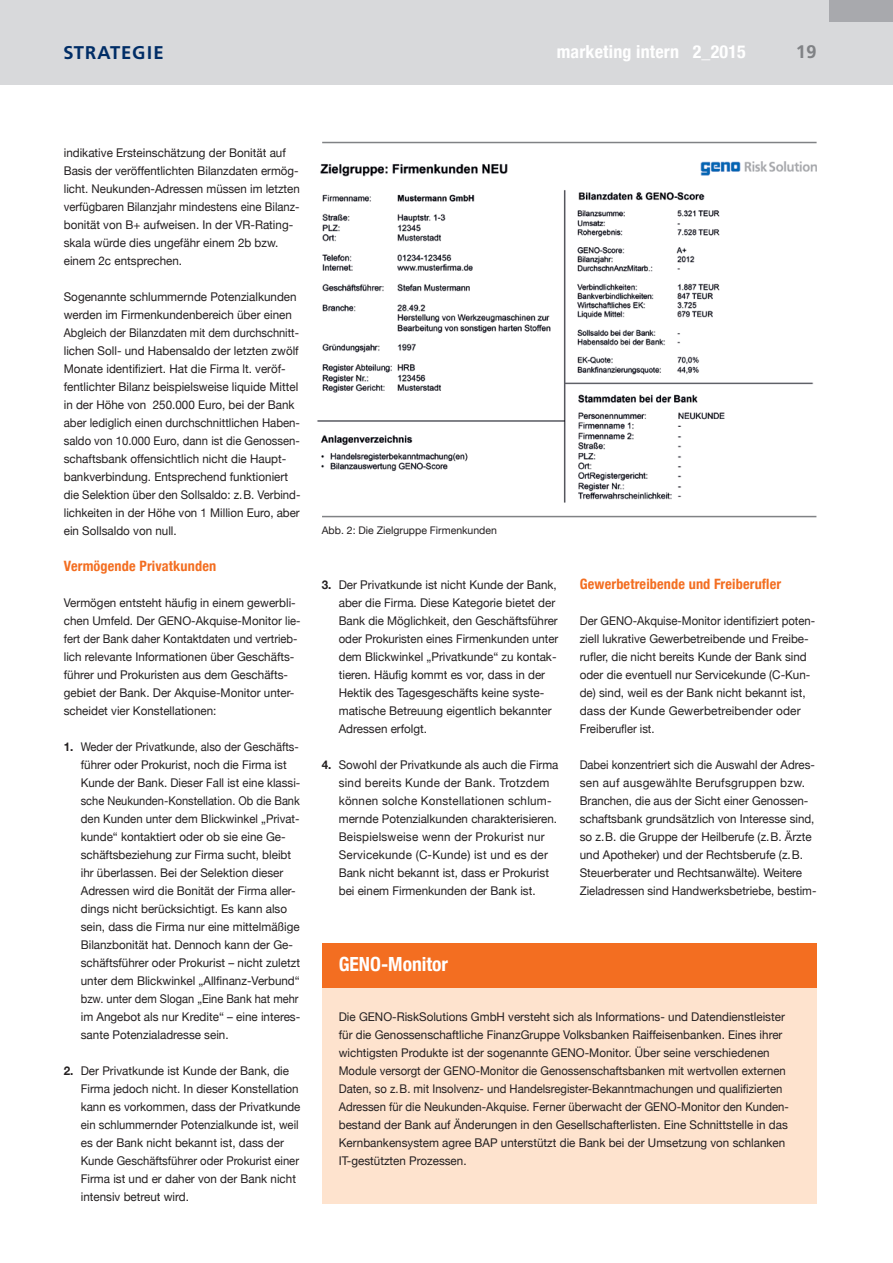
<style>
.page{position:relative;width:893px;height:1263px;background:#fff}
.page>*{position:absolute;margin:0;border:0;box-sizing:border-box;transform-origin:0 0}
.t1{font:700 condensed 19.5px "Helvetica Neue";color:#fff}
.t2{font:700 18.15px "Frutiger VR";letter-spacing:.06em;color:#002d66}
.t3{font:700 condensed 18px "Helvetica Neue";letter-spacing:.01em;color:#fff}
.t4{font:700 18px "Frutiger VR";color:#808285}
.t5{font:700 condensed 14.25px "Helvetica Neue";letter-spacing:.01em;color:#f36e21}
.t6{font:12px/18px "Helvetica Neue";color:#231f20}
.t7{font:12px/18px "Helvetica Neue";color:#231f20;scale:.93 1}
.t8{font:12px/18px "Helvetica Neue";color:#231f20;scale:.96 1}
.t9{font:12px/18px "Helvetica Neue";color:#231f20;scale:.94 1}
.t10{font:10.5px "Helvetica Neue";color:#231f20}
.s1{font-weight:700}
</style>
<div class="page">
<div style="left:0;top:0;width:893px;height:85px;background:#d8d9db"></div>
<div style="left:829px;top:0;width:64px;height:21px;background:#a8a9ad"></div>
<div style="left:322px;top:983px;width:494px;height:221px;background:#fee3ce"></div>
<div style="left:322px;top:943px;width:494px;height:45px;background:#f36e21"></div>
<img style="left:317px;top:161px;width:500px;height:355px">
<hr style="left:322px;top:142px;width:495px;height:1px;background:#808285">
<hr style="left:322px;top:516px;width:494px;height:1px;background:#808285">
<h2 class="t2" style="left:64px;top:41px;width:101px">STRATEGIE</h2>
<h3 class="t3" style="left:557px;top:41px;width:191px">marketing intern 2_2015</h3>
<h3 class="t4" style="left:796px;top:41px;width:22px">19</h3>
<p class="t6" style="left:64px;top:144px;width:238px">indikative Ersteinschätzung der Bonität auf Basis der veröffentlichten Bilanzdaten ermög&shy;licht. Neukunden-Adressen müssen im letzten verfügbaren Bilanzjahr mindestens eine Bilanz&shy;bonität von B+ aufweisen. In der VR-Rating&shy;skala würde dies ungefähr einem 2b bzw. einem 2c entsprechen.</p>
<p class="t6" style="left:64px;top:288px;width:238px">Sogenannte schlummernde Potenzialkunden werden im Firmenkundenbereich über einen Abgleich der Bilanzdaten mit dem durchschnitt&shy;lichen Soll- und Habensaldo der letzten zwölf Monate identifiziert. Hat die Firma lt. veröf&shy;fentlichter Bilanz beispielsweise liquide Mittel in der Höhe von 250.000 Euro, bei der Bank aber lediglich einen durchschnittlichen Haben&shy;saldo von 10.000 Euro, dann ist die Genossen&shy;schaftsbank offensichtlich nicht die Haupt&shy;bankverbindung. Entsprechend funktioniert die Selektion über den Sollsaldo: z.B. Verbind&shy;lichkeiten in der Höhe von 1 Million Euro, aber ein Sollsaldo von null.</p>
<p class="t5" style="left:64px;top:557px;width:154px">Vermögende Privatkunden</p>
<p class="t6" style="left:64px;top:594px;width:238px">Vermögen entsteht häufig in einem gewerbli&shy;chen Umfeld. Der GENO-Akquise-Monitor lie&shy;fert der Bank daher Kontaktdaten und vertrieb&shy;lich relevante Informationen über Geschäfts&shy;führer und Prokuristen aus dem Geschäfts&shy;gebiet der Bank. Der Akquise-Monitor unter&shy;scheidet vier Konstellationen:</p>
<p class="t7" style="left:81px;top:738px;width:238px;text-indent:-17px"><span class="s1">1.</span> Weder der Privatkunde, also der Geschäfts&shy;führer oder Prokurist, noch die Firma ist Kunde der Bank. Dieser Fall ist eine klassi&shy;sche Neukunden-Konstellation. Ob die Bank den Kunden unter dem Blickwinkel „Privat&shy;kunde“ kontaktiert oder ob sie eine Ge&shy;schäftsbeziehung zur Firma sucht, bleibt ihr überlassen. Bei der Selektion dieser Adressen wird die Bonität der Firma aller&shy;dings nicht berücksichtigt. Es kann also sein, dass die Firma nur eine mittelmäßige Bilanzbonität hat. Dennoch kann der Ge&shy;schäftsführer oder Prokurist – nicht zuletzt unter dem Blickwinkel „Allfinanz-Verbund“ bzw. unter dem Slogan „Eine Bank hat mehr im Angebot als nur Kredite“ – eine interes&shy;sante Potenzialadresse sein.</p>
<p class="t6" style="left:81px;top:1062px;width:221px;text-indent:-17px"><span class="s1">2.</span> Der Privatkunde ist Kunde der Bank, die Firma jedoch nicht. In dieser Konstellation kann es vorkommen, dass der Privatkunde ein schlummernder Potenzialkunde ist, weil es der Bank nicht bekannt ist, dass der Kunde Geschäftsführer oder Prokurist einer Firma ist und er daher von der Bank nicht intensiv betreut wird.</p>
<p class="t10" style="left:322px;top:524px;width:177px">Abb. 2: Die Zielgruppe Firmenkunden</p>
<p class="t6" style="left:339px;top:576px;width:221px;text-indent:-17px"><span class="s1">3.</span> Der Privatkunde ist nicht Kunde der Bank, aber die Firma. Diese Kategorie bietet der Bank die Möglichkeit, den Geschäftsführer oder Prokuristen eines Firmenkunden unter dem Blickwinkel „Privatkunde“ zu kontak&shy;tieren. Häufig kommt es vor, dass in der Hektik des Tagesgeschäfts keine syste&shy;matische Betreuung eigentlich bekannter Adressen erfolgt.</p>
<p class="t8" style="left:339px;top:756px;width:230px;text-indent:-17px"><span class="s1">4.</span> Sowohl der Privatkunde als auch die Firma sind bereits Kunde der Bank. Trotzdem können solche Konstellationen schlum&shy;mernde Potenzialkunden charakterisieren.<br>Beispielsweise wenn der Prokurist nur Servicekunde (C-Kunde) ist und es der Bank nicht bekannt ist, dass er Prokurist bei einem Firmenkunden der Bank ist.</p>
<p class="t5" style="left:580px;top:575px;width:203px">Gewerbetreibende und Freiberufler</p>
<p class="t9" style="left:580px;top:612px;width:252px">Der GENO-Akquise-Monitor identifiziert poten&shy;ziell lukrative Gewerbetreibende und Freibe&shy;rufler, die nicht bereits Kunde der Bank sind oder die eventuell nur Servicekunde (C-Kun&shy;de) sind, weil es der Bank nicht bekannt ist, dass der Kunde Gewerbetreibender oder Freiberufler ist.</p>
<p class="t7" style="left:580px;top:756px;width:256px">Dabei konzentriert sich die Auswahl der Adres&shy;sen auf ausgewählte Berufsgruppen bzw.<br>Branchen, die aus der Sicht einer Genossen&shy;schaftsbank grundsätzlich von Interesse sind, so z.B. die Gruppe der Heilberufe (z.B. Ärzte und Apotheker) und der Rechtsberufe (z.B.<br>Steuerberater und Rechtsanwälte). Weitere Zieladressen sind Handwerksbetriebe, bestim-</p>
<h1 class="t1" style="left:339px;top:952px;width:111px">GENO-Monitor</h1>
<p class="t6" style="left:339px;top:1008px;width:452px">Die GENO-RiskSolutions GmbH versteht sich als Informations- und Datendienstleister für die Genossenschaftliche FinanzGruppe Volksbanken Raiffeisenbanken. Eines ihrer wichtigsten Produkte ist der sogenannte GENO-Monitor. Über seine verschiedenen Module versorgt der GENO-Monitor die Genossenschaftsbanken mit wertvollen externen Daten, so z.B. mit Insolvenz- und Handelsregister-Bekanntmachungen und qualifizierten Adressen für die Neukunden-Akquise. Ferner überwacht der GENO-Monitor den Kunden&shy;bestand der Bank auf Änderungen in den Gesellschafterlisten. Eine Schnittstelle in das Kernbankensystem agree BAP unterstützt die Bank bei der Umsetzung von schlanken IT-gestützten Prozessen.</p>
</div>
